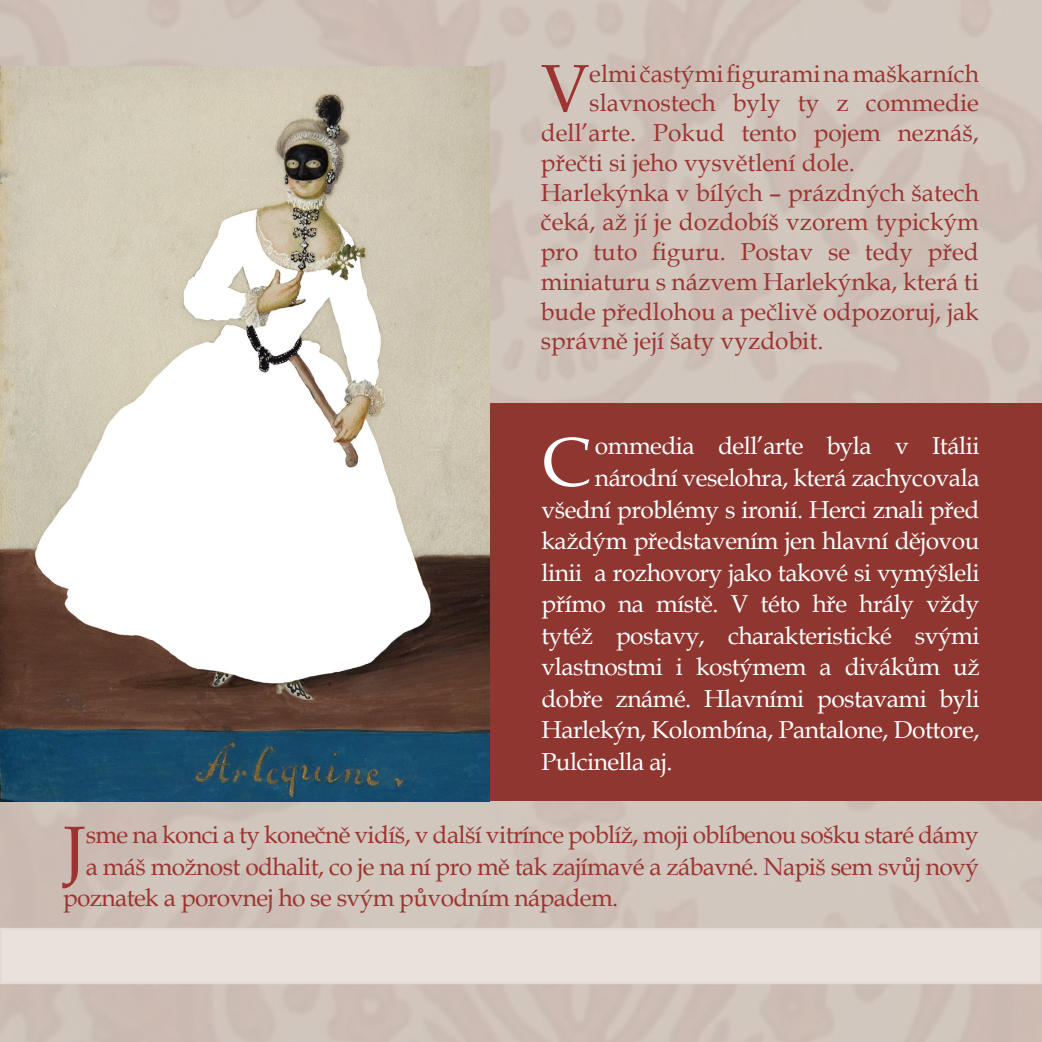
<style>
.page{position:relative;width:1042px;height:1042px;background:#d3c9c0}
.page>*{position:absolute;margin:0;border:0;box-sizing:border-box;transform-origin:0 0}
.t1{font:69.65px "Book Antiqua";color:#fff}
.t2{font:69.65px "Book Antiqua";color:#9c3532}
.t3{font:67.02px "Book Antiqua";color:#9c3532}
.t4{font:24.5px "Book Antiqua";letter-spacing:-.02em;color:#fff}
.t5{font:24.5px "Book Antiqua";color:#9c3532}
.t6{font:24.5px "Book Antiqua";letter-spacing:-.025em;color:#9c3532}
</style>
<div class="page">
<div style="left:478px;top:403px;width:564px;height:398px;background:#8f3630"></div>
<img style="left:0;top:67px;width:489px;height:734px">
<div style="left:1px;top:929px;width:1040px;height:54px;background:#e8e2db"></div>
<div style="left:0;top:928px;width:1042px;height:56px;border:2px solid #e2dad2"></div>
<h2 class="t3" style="left:541px;top:42px;width:50px">V</h2>
<p class="t5" style="left:589px;top:56px;width:391px">elmi častými figurami na maškarních</p>
<p class="t5" style="left:589px;top:86px;width:391px">slavnostech byly ty z commedie</p>
<p class="t5" style="left:541px;top:116px;width:440px">dell’arte. Pokud tento pojem neznáš,</p>
<p class="t5" style="left:541px;top:145px;width:316px">přečti si jeho vysvětlení dole.</p>
<p class="t5" style="left:541px;top:175px;width:440px">Harlekýnka v bílých – prázdných šatech</p>
<p class="t5" style="left:541px;top:205px;width:440px">čeká, až jí je dozdobíš vzorem typickým</p>
<p class="t5" style="left:541px;top:235px;width:440px">pro tuto figuru. Postav se tedy před</p>
<p class="t5" style="left:541px;top:264px;width:440px">miniaturu s názvem Harlekýnka, která ti</p>
<p class="t5" style="left:541px;top:294px;width:439px">bude předlohou a pečlivě odpozoruj, jak</p>
<p class="t5" style="left:541px;top:324px;width:284px">správně její šaty vyzdobit.</p>
<h1 class="t1" style="left:541px;top:414px;width:51px">C</h1>
<p class="t4" style="left:595px;top:429px;width:386px">ommedia dell’arte byla v Itálii</p>
<p class="t4" style="left:595px;top:460px;width:386px">národní veselohra, která zachycovala</p>
<p class="t4" style="left:541px;top:492px;width:440px">všední problémy s ironií. Herci znali před</p>
<p class="t4" style="left:541px;top:523px;width:440px">každým představením jen hlavní dějovou</p>
<p class="t4" style="left:541px;top:555px;width:439px">linii a rozhovory jako takové si vymýšleli</p>
<p class="t4" style="left:541px;top:587px;width:440px">přímo na místě. V této hře hrály vždy</p>
<p class="t4" style="left:541px;top:618px;width:440px">tytéž postavy, charakteristické svými</p>
<p class="t4" style="left:541px;top:650px;width:440px">vlastnostmi i kostýmem a divákům už</p>
<p class="t4" style="left:541px;top:681px;width:440px">dobře známé. Hlavními postavami byli</p>
<p class="t4" style="left:541px;top:713px;width:439px">Harlekýn, Kolombína, Pantalone, Dottore,</p>
<p class="t4" style="left:541px;top:744px;width:133px">Pulcinella aj.</p>
<h1 class="t2" style="left:63px;top:802px;width:25px">J</h1>
<p class="t6" style="left:86px;top:818px;width:894px">sme na konci a ty konečně vidíš, v další vitrínce poblíž, moji oblíbenou sošku staré dámy</p>
<p class="t6" style="left:86px;top:849px;width:895px">a máš možnost odhalit, co je na ní pro mě tak zajímavé a zábavné. Napiš sem svůj nový</p>
<p class="t6" style="left:63px;top:881px;width:557px">poznatek a porovnej ho se svým původním nápadem.</p>
</div>
